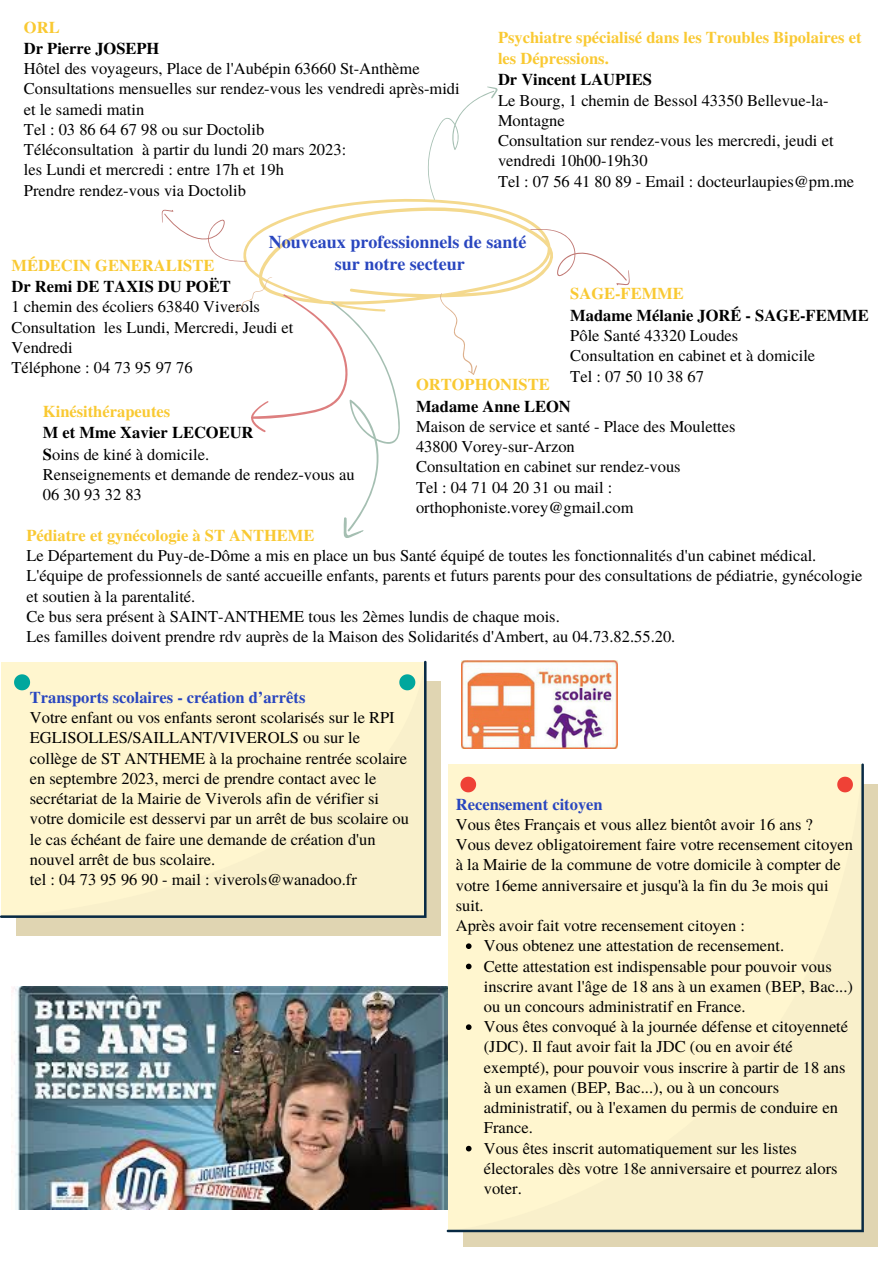
<style>
.page{position:relative;width:893px;height:1264px;background:#fff}
.page>*{position:absolute;margin:0;border:0;box-sizing:border-box;transform-origin:0 0}
.t1{font:700 18px/22.5px "Te X Gyre Termes";color:#2946bf;text-align:center}
.t2{font:16.5px/20.2px "Te X Gyre Termes";color:#000}
.t3{font:700 16.5px/21.3px "Te X Gyre Termes";color:#f9c932}
.t4{font:700 16.5px "Te X Gyre Termes";color:#000}
.t5{font:700 16.5px "Te X Gyre Termes";color:#2946bf}
.s1{font-weight:700}
</style>
<div class="page">
<svg style="left:373px;top:199px;width:143px;height:97px"></svg>
<svg style="left:427px;top:86px;width:71px;height:114px"></svg>
<svg style="left:516px;top:214px;width:114px;height:75px"></svg>
<svg style="left:438px;top:293px;width:39px;height:82px"></svg>
<svg style="left:343px;top:294px;width:113px;height:244px"></svg>
<svg style="left:161px;top:200px;width:212px;height:258px"></svg>
<img style="left:461px;top:660px;width:156px;height:88px">
<img style="left:11px;top:986px;width:435px;height:222px">
<div style="left:463px;top:784px;width:414px;height:462px;background:#e0d5b2"></div>
<div style="left:446px;top:763px;width:417px;height:469px;background:#fff6cf"></div>
<svg style="left:466px;top:943px;width:5px;height:6px"></svg>
<svg style="left:466px;top:963px;width:5px;height:6px"></svg>
<svg style="left:466px;top:1024px;width:5px;height:5px"></svg>
<svg style="left:466px;top:1145px;width:5px;height:6px"></svg>
<div style="left:17px;top:681px;width:424px;height:254px;background:#e0d5b2"></div>
<div style="left:0;top:661px;width:426px;height:256px;background:#fff6cf"></div>
<p class="t3" style="left:24px;top:15px;width:37px">ORL</p>
<p class="t4" style="left:24px;top:35px;width:137px">Dr Pierre JOSEPH</p>
<p class="t2" style="left:24px;top:58px;width:437px">Hôtel des voyageurs, Place de l'Aubépin 63660 St-Anthème Consultations mensuelles sur rendez-vous les vendredi après-midi et le samedi matin<br>Tel : 03 86 64 67 98 ou sur Doctolib<br>Téléconsultation à partir du lundi 20 mars 2023:<br>les Lundi et mercredi : entre 17h et 19h<br>Prendre rendez-vous via Doctolib</p>
<p class="t3" style="left:498px;top:26px;width:365px">Psychiatre spécialisé dans les Troubles Bipolaires et les Dépressions.</p>
<p class="t4" style="left:498px;top:67px;width:155px">Dr Vincent LAUPIES</p>
<p class="t2" style="left:498px;top:89px;width:358px">Le Bourg, 1 chemin de Bessol 43350 Bellevue-la-Montagne<br>Consultation sur rendez-vous les mercredi, jeudi et vendredi 10h00-19h30<br>Tel : 07 56 41 80 89 - Email : docteurlaupies@pm.me</p>
<p class="t1" style="left:269px;top:229px;width:259px">Nouveaux professionnels de santé sur notre secteur</p>
<p class="t3" style="left:11px;top:254px;width:204px">MÉDECIN GENERALISTE</p>
<p class="t4" style="left:11px;top:274px;width:221px">Dr Remi DE TAXIS DU POËT</p>
<p class="t2" style="left:11px;top:296px;width:283px">1 chemin des écoliers 63840 Viverols<br>Consultation les Lundi, Mercredi, Jeudi et<br>Vendredi<br>Téléphone : 04 73 95 97 76</p>
<p class="t3" style="left:570px;top:282px;width:115px">SAGE-FEMME</p>
<p class="t4" style="left:570px;top:302px;width:300px">Madame Mélanie JORÉ - SAGE-FEMME</p>
<p class="t2" style="left:570px;top:324px;width:246px">Pôle Santé 43320 Loudes<br>Consultation en cabinet et à domicile<br>Tel : 07 50 10 38 67</p>
<p class="t3" style="left:416px;top:373px;width:135px">ORTOPHONISTE</p>
<p class="t4" style="left:416px;top:393px;width:156px">Madame Anne LEON</p>
<p class="t2" style="left:416px;top:415px;width:321px">Maison de service et santé - Place des Moulettes 43800 Vorey-sur-Arzon<br>Consultation en cabinet sur rendez-vous<br>Tel : 04 71 04 20 31 ou mail : orthophoniste.vorey@gmail.com</p>
<p class="t3" style="left:43px;top:400px;width:129px">Kinésithérapeutes</p>
<p class="t2" style="left:43px;top:422px;width:313px"><span class="s1">M et Mme Xavier LECOEUR<br>S</span>oins de kiné à domicile.<br>Renseignements et demande de rendez-vous au<br>06 30 93 32 83</p>
<p class="t3" style="left:26px;top:524px;width:289px">Pédiatre et gynécologie à ST ANTHEME</p>
<p class="t2" style="left:26px;top:544px;width:837px">Le Département du Puy-de-Dôme a mis en place un bus Santé équipé de toutes les fonctionnalités d'un cabinet médical.<br>L'équipe de professionnels de santé accueille enfants, parents et futurs parents pour des consultations de pédiatrie, gynécologie et soutien à la parentalité.<br>Ce bus sera présent à SAINT-ANTHEME tous les 2èmes lundis de chaque mois.<br>Les familles doivent prendre rdv auprès de la Maison des Solidarités d'Ambert, au 04.73.82.55.20.</p>
<p class="t5" style="left:30px;top:684px;width:277px">Transports scolaires - création d’arrêts</p>
<p class="t2" style="left:30px;top:706px;width:380px">Votre enfant ou vos enfants seront scolarisés sur le RPI EGLISOLLES/SAILLANT/VIVEROLS ou sur le collège de ST ANTHEME à la prochaine rentrée scolaire en septembre 2023, merci de prendre contact avec le secrétariat de la Mairie de Viverols afin de vérifier si votre domicile est desservi par un arrêt de bus scolaire ou le cas échéant de faire une demande de création d'un nouvel arrêt de bus scolaire.<br>tel : 04 73 95 96 90 - mail : viverols@wanadoo.fr</p>
<p class="t5" style="left:456px;top:791px;width:148px">Recensement citoyen</p>
<p class="t2" style="left:456px;top:813px;width:399px">Vous êtes Français et vous allez bientôt avoir 16 ans ?<br>Vous devez obligatoirement faire votre recensement citoyen à la Mairie de la commune de votre domicile à compter de votre 16eme anniversaire et jusqu'à la fin du 3e mois qui suit.<br>Après avoir fait votre recensement citoyen :</p>
<p class="t2" style="left:484px;top:934px;width:370px">Vous obtenez une attestation de recensement.<br>Cette attestation est indispensable pour pouvoir vous inscrire avant l'âge de 18 ans à un examen (BEP, Bac...) ou un concours administratif en France.<br>Vous êtes convoqué à la journée défense et citoyenneté (JDC). Il faut avoir fait la JDC (ou en avoir été exempté), pour pouvoir vous inscrire à partir de 18 ans à un examen (BEP, Bac...), ou à un concours administratif, ou à l'examen du permis de conduire en France.<br>Vous êtes inscrit automatiquement sur les listes électorales dès votre 18e anniversaire et pourrez alors voter.</p>
</div>
